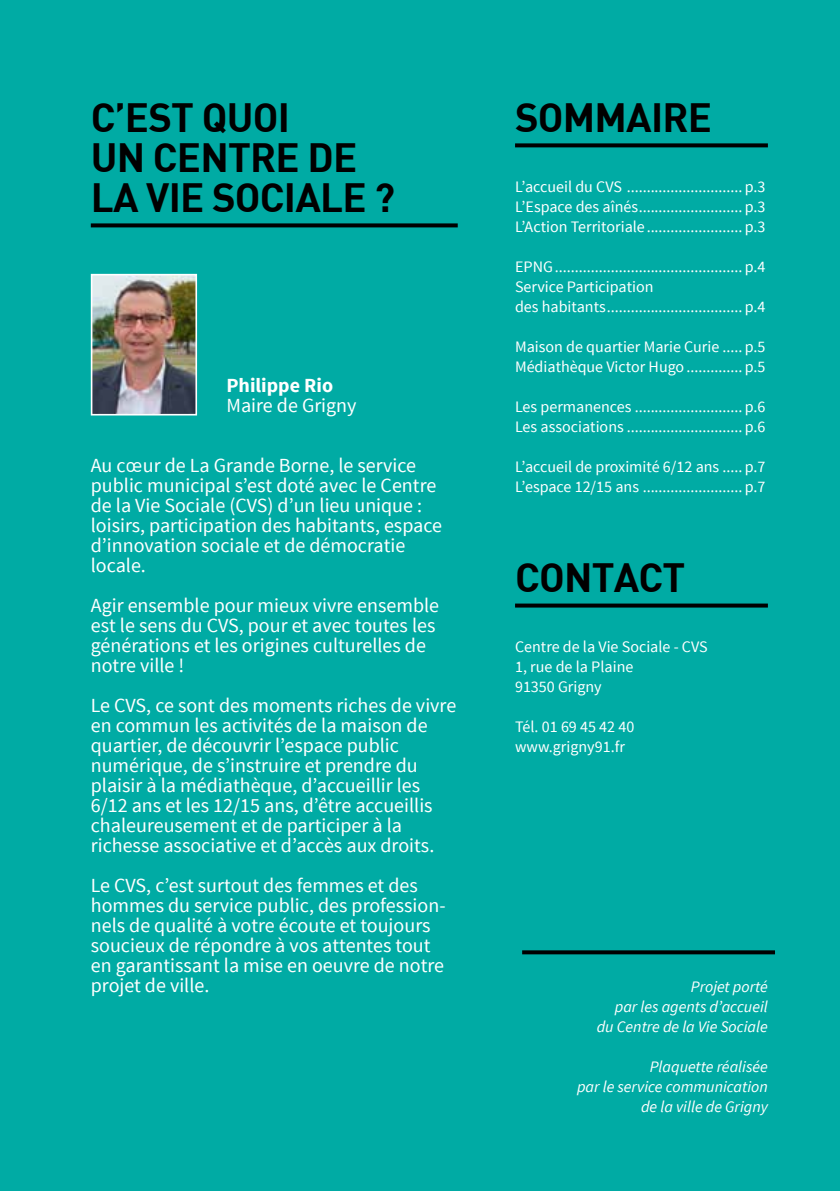
<style>
.page{position:relative;width:840px;height:1191px;background:#fff}
.page>*{position:absolute;margin:0;border:0;box-sizing:border-box;transform-origin:0 0}
.t1{font:40px/40px "DIN Bold";letter-spacing:-.02em;color:#000}
.t2{font:20px/20px "Source Sans Pro";color:#fff}
.t3{font:700 20px "Source Sans Pro";color:#fff}
.t4{font:16px/20px "Source Sans Pro";color:#fff}
.t5{font:italic 16px/20px "Source Sans Pro";color:#fff;text-align:right}
.s1{font-family:"DIN"}
</style>
<div class="page">
<div style="left:0;top:0;width:839px;height:1191px;background:#00aba4"></div>
<svg style="left:91px;top:223px;width:366px;height:4px"></svg>
<svg style="left:515px;top:143px;width:252px;height:4px"></svg>
<svg style="left:515px;top:603px;width:252px;height:4px"></svg>
<img style="left:94px;top:277px;width:100px;height:135px">
<div style="left:91px;top:274px;width:106px;height:141px;border:2px solid #fff"></div>
<svg style="left:522px;top:950px;width:252px;height:4px"></svg>
<h1 class="t1" style="left:91px;top:96px;width:306px">C’EST QUOI<br>UN CENTRE DE<br>LA VIE SOCIALE ?</h1>
<h1 class="t1" style="left:514px;top:96px;width:198px">SOMMAIRE</h1>
<p class="t4" style="left:514px;top:177px;width:251px;text-align:justify">L’accueil du CVS ............................. p.3<br>L’Espace des aînés.......................... p.3<br>L’Action Territoriale........................ p.3</p>
<p class="t4" style="left:514px;top:257px;width:251px">EPNG............................................... p.4<br>Service Participation<br>des habitants.................................. p.4</p>
<p class="t4" style="left:514px;top:337px;width:251px">Maison de quartier Marie Curie ..... p.5<br>Médiathèque Victor Hugo .............. p.5</p>
<p class="t4" style="left:514px;top:397px;width:251px">Les permanences ........................... p.6<br>Les associations ............................. p.6</p>
<p class="t4" style="left:514px;top:457px;width:251px">L’accueil de proximité 6/12 ans ..... p.7<br>L’espace 12/15 ans ......................... p.7</p>
<p class="t3" style="left:226px;top:373px;width:108px">Philippe Rio</p>
<p class="t2" style="left:226px;top:396px;width:132px">Maire de Grigny</p>
<p class="t2" style="left:91px;top:456px;width:352px">Au c<span class="s1">œ</span>ur de La Grande Borne, le service public municipal s’est doté avec le Centre de la Vie Sociale (CVS) d’un lieu unique : loisirs, participation des habitants, espace d’innovation sociale et de démocratie locale.</p>
<p class="t2" style="left:91px;top:596px;width:349px">Agir ensemble pour mieux vivre ensemble est le sens du CVS, pour et avec toutes les générations et les origines culturelles de notre ville !</p>
<p class="t2" style="left:91px;top:696px;width:367px">Le CVS, ce sont des moments riches de vivre en commun les activités de la maison de quartier, de découvrir l’espace public numérique, de s’instruire et prendre du plaisir à la médiathèque, d’accueillir les 6/12 ans et les 12/15 ans, d’être accueillis chaleureusement et de participer à la richesse associative et d’accès aux droits.</p>
<p class="t2" style="left:91px;top:876px;width:356px">Le CVS, c’est surtout des femmes et des hommes du service public, des profession&shy;nels de qualité à votre écoute et toujours soucieux de répondre à vos attentes tout en garantissant la mise en oeuvre de notre projet de ville.</p>
<h1 class="t1" style="left:514px;top:556px;width:172px">CONTACT</h1>
<p class="t4" style="left:514px;top:637px;width:194px">Centre de la Vie Sociale - CVS<br>1, rue de la Plaine<br>91350 Grigny</p>
<p class="t4" style="left:514px;top:717px;width:121px">Tél. 01 69 45 42 40 www.grigny91.fr</p>
<p class="t5" style="left:596px;top:977px;width:173px">Projet porté<br>par les agents d’accueil du Centre de la Vie Sociale</p>
<p class="t5" style="left:576px;top:1057px;width:192px">Plaquette réalisée<br>par le service communication de la ville de Grigny</p>
</div>
